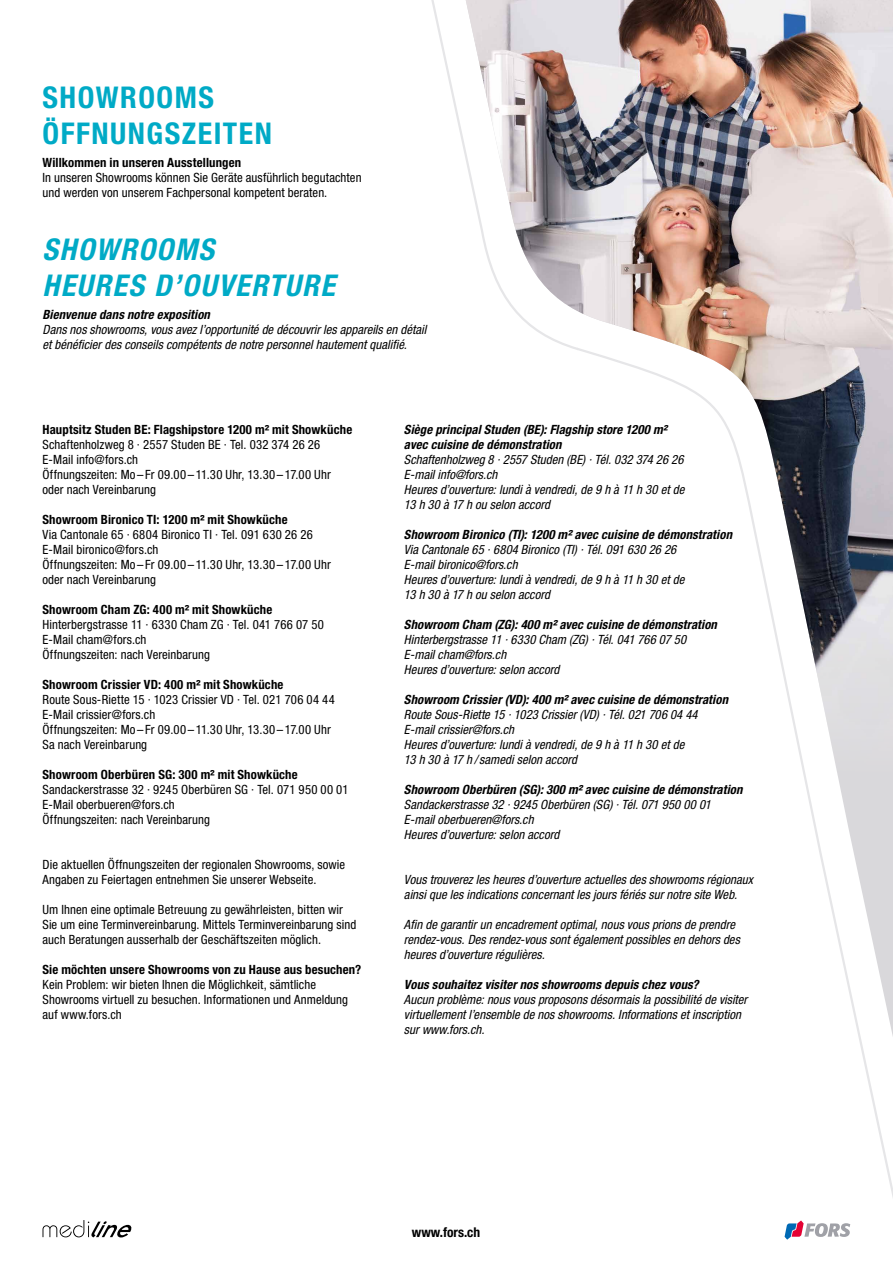
<style>
.page{position:relative;width:893px;height:1263px;background:#fff}
.page>*{position:absolute;margin:0;border:0;box-sizing:border-box;transform-origin:0 0}
.t1{font:italic 700 condensed 30px/36px "Helvetica Neue LT Std";letter-spacing:.05em;color:#00aac6}
.t2{font:700 condensed 30px/36px "Helvetica Neue LT Std";letter-spacing:.05em;color:#00aac6}
.t3{font:700 condensed 13.5px "Helvetica Neue LT Std";color:#000}
.t4{font:italic condensed 12.75px/15px "Helvetica Neue LT Std";letter-spacing:.005em;color:#000}
.t5{font:condensed 12.75px/15px "Helvetica Neue LT Std";letter-spacing:.005em;color:#000}
.t6{font:italic 700 condensed 12.75px/15px "Helvetica Neue LT Std";letter-spacing:.01em;color:#000}
.t7{font:700 condensed 12.75px "Helvetica Neue LT Std";letter-spacing:.015em;color:#000}
</style>
<div class="page">
<svg style="left:43px;top:1220px;width:89px;height:17px"></svg>
<svg style="left:441px;top:36px;width:452px;height:1204px"></svg>
<img style="left:465px;top:0;width:428px;height:813px">
<h1 class="t2" style="left:43px;top:78px;width:231px">SHOWROOMS<br>ÖFFNUNGSZEITEN</h1>
<p class="t7" style="left:43px;top:155px;width:200px">Willkommen in unseren Ausstellungen</p>
<p class="t5" style="left:43px;top:170px;width:321px">In unseren Showrooms können Sie Geräte ausführlich begutachten und werden von unserem Fachpersonal kompetent beraten.</p>
<h1 class="t1" style="left:43px;top:231px;width:294px">SHOWROOMS<br>HEURES D’OUVERTURE</h1>
<p class="t6" style="left:43px;top:307px;width:169px">Bienvenue dans notre exposition</p>
<p class="t4" style="left:43px;top:323px;width:385px">Dans nos showrooms, vous avez l’opportunité de découvrir les appareils en détail et bénéficier des conseils compétents de notre personnel hautement qualifié.</p>
<p class="t7" style="left:43px;top:422px;width:311px">Hauptsitz Studen BE: Flagshipstore 1200 m2 mit Showküche</p>
<p class="t5" style="left:43px;top:437px;width:290px">Schaftenholzweg 8 · 2557 Studen BE · Tel. 032 374 26 26<br>E-Mail info@fors.ch<br>Öffnungszeiten: Mo – Fr 09.00–11.30 Uhr, 13.30–17.00 Uhr oder nach Vereinbarung</p>
<p class="t7" style="left:43px;top:512px;width:247px">Showroom Bironico TI: 1200 m2 mit Showküche</p>
<p class="t5" style="left:43px;top:527px;width:290px">Via Cantonale 65 · 6804 Bironico TI · Tel. 091 630 26 26<br>E-Mail bironico@fors.ch<br>Öffnungszeiten: Mo – Fr 09.00–11.30 Uhr, 13.30–17.00 Uhr oder nach Vereinbarung</p>
<p class="t7" style="left:43px;top:602px;width:231px">Showroom Cham ZG: 400 m2 mit Showküche</p>
<p class="t5" style="left:43px;top:617px;width:283px">Hinterbergstrasse 11 · 6330 Cham ZG · Tel. 041 766 07 50<br>E-Mail cham@fors.ch<br>Öffnungszeiten: nach Vereinbarung</p>
<p class="t7" style="left:43px;top:677px;width:242px">Showroom Crissier VD: 400 m2 mit Showküche</p>
<p class="t5" style="left:43px;top:692px;width:294px">Route Sous-Riette 15 · 1023 Crissier VD · Tel. 021 706 04 44<br>E-Mail crissier@fors.ch<br>Öffnungszeiten: Mo – Fr 09.00–11.30 Uhr, 13.30–17.00 Uhr Sa nach Vereinbarung</p>
<p class="t7" style="left:43px;top:767px;width:257px">Showroom Oberbüren SG: 300 m2 mit Showküche</p>
<p class="t5" style="left:43px;top:782px;width:308px">Sandackerstrasse 32 · 9245 Oberbüren SG · Tel. 071 950 00 01<br>E-Mail oberbueren@fors.ch<br>Öffnungszeiten: nach Vereinbarung</p>
<p class="t5" style="left:43px;top:857px;width:304px">Die aktuellen Öffnungszeiten der regionalen Showrooms, sowie<br>Angaben zu Feiertagen entnehmen Sie unserer Webseite.</p>
<p class="t5" style="left:43px;top:902px;width:315px">Um Ihnen eine optimale Betreuung zu gewährleisten, bitten wir<br>Sie um eine Terminvereinbarung. Mittels Terminvereinbarung sind auch Beratungen ausserhalb der Geschäftszeiten möglich.</p>
<p class="t7" style="left:43px;top:962px;width:320px">Sie möchten unsere Showrooms von zu Hause aus besuchen?</p>
<p class="t5" style="left:43px;top:977px;width:307px">Kein Problem: wir bieten Ihnen die Möglichkeit, sämtliche<br>Showrooms virtuell zu besuchen. Informationen und Anmeldung auf www.fors.ch</p>
<p class="t6" style="left:404px;top:422px;width:264px">Siège principal Studen (BE): Flagship store 1200 m2 avec cuisine de démonstration</p>
<p class="t4" style="left:404px;top:452px;width:282px">Schaftenholzweg 8 · 2557 Studen (BE) · Tél. 032 374 26 26<br>E-mail info@fors.ch<br>Heures d’ouverture: lundi à vendredi, de 9 h à 11 h 30 et de 13 h 30 à 17 h ou selon accord</p>
<p class="t6" style="left:404px;top:527px;width:330px">Showroom Bironico (TI): 1200 m2 avec cuisine de démonstration</p>
<p class="t4" style="left:404px;top:542px;width:282px">Via Cantonale 65 · 6804 Bironico (TI) · Tél. 091 630 26 26<br>E-mail bironico@fors.ch<br>Heures d’ouverture: lundi à vendredi, de 9 h à 11 h 30 et de 13 h 30 à 17 h ou selon accord</p>
<p class="t6" style="left:404px;top:617px;width:315px">Showroom Cham (ZG): 400 m2 avec cuisine de démonstration</p>
<p class="t4" style="left:404px;top:632px;width:284px">Hinterbergstrasse 11 · 6330 Cham (ZG) · Tél. 041 766 07 50<br>E-mail cham@fors.ch<br>Heures d’ouverture: selon accord</p>
<p class="t6" style="left:404px;top:692px;width:326px">Showroom Crissier (VD): 400 m2 avec cuisine de démonstration</p>
<p class="t4" style="left:404px;top:707px;width:295px">Route Sous-Riette 15 · 1023 Crissier (VD) · Tél. 021 706 04 44<br>E-mail crissier@fors.ch<br>Heures d’ouverture: lundi à vendredi, de 9 h à 11 h 30 et de 13 h 30 à 17 h / samedi selon accord</p>
<p class="t6" style="left:404px;top:782px;width:340px">Showroom Oberbüren (SG): 300 m2 avec cuisine de démonstration</p>
<p class="t4" style="left:404px;top:797px;width:308px">Sandackerstrasse 32 · 9245 Oberbüren (SG) · Tél. 071 950 00 01<br>E-mail oberbueren@fors.ch<br>Heures d’ouverture: selon accord</p>
<p class="t4" style="left:404px;top:872px;width:350px">Vous trouverez les heures d’ouverture actuelles des showrooms régionaux ainsi que les indications concernant les jours fériés sur notre site Web.</p>
<p class="t4" style="left:404px;top:917px;width:337px">Afin de garantir un encadrement optimal, nous vous prions de prendre rendez-vous. Des rendez-vous sont également possibles en dehors des heures d’ouverture régulières.</p>
<p class="t6" style="left:404px;top:977px;width:296px">Vous souhaitez visiter nos showrooms depuis chez vous?</p>
<p class="t4" style="left:404px;top:992px;width:345px">Aucun problème: nous vous proposons désormais la possibilité de visiter virtuellement l’ensemble de nos showrooms. Informations et inscription sur www.fors.ch.</p>
<p class="t3" style="left:412px;top:1224px;width:70px">www.fors.ch</p>
</div>
